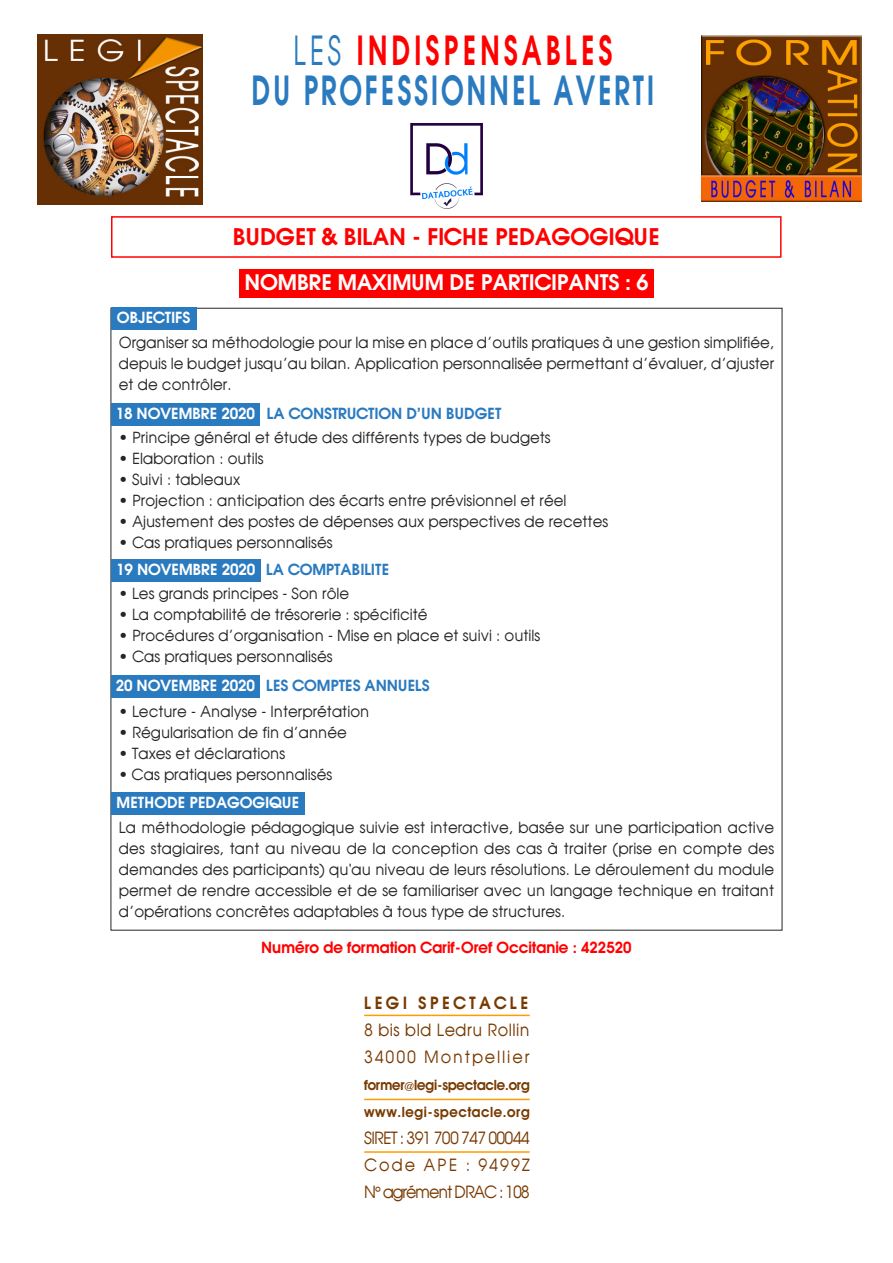
<style>
.page{position:relative;width:893px;height:1263px;background:#fff}
.page>*{position:absolute;margin:0;border:0;box-sizing:border-box;transform-origin:0 0}
.t1{font:600 39.3px/40.5px "Avant Garde";letter-spacing:.1em;color:#2a7ac0;text-align:center;scale:.69 1}
.t2{font:600 22.5px "Avant Garde";letter-spacing:-.01em;color:#f00}
.t3{font:600 21px "Avant Garde";letter-spacing:-.01em;color:#fff}
.t4{font:16.5px/27px "Avant Garde";letter-spacing:.03em;color:#783a00;text-align:justify}
.t5{font:16.5px/27px "Avant Garde";letter-spacing:.115em;color:#783a00}
.t6{font:600 16.5px "Avant Garde";letter-spacing:.2em;color:#783a00}
.t7{font:15px/21px "Avant Garde";color:#272627;text-align:justify}
.t8{font:600 15px "Avant Garde";letter-spacing:-.01em;color:#fff}
.t9{font:600 15px "Avant Garde";letter-spacing:-.01em;color:#2a7ac0}
.t10{font:600 15px "Avant Garde";color:#f00}
.t11{font:600 13.5px/27px "Avant Garde";letter-spacing:-.01em;color:#783a00}
.s1{font-weight:400}
.s2{color:#f00}
</style>
<div class="page">
<div style="left:111px;top:216px;width:671px;height:42px;border:2px solid #f00"></div>
<div style="left:239px;top:269px;width:415px;height:29px;background:#f00"></div>
<img style="left:37px;top:35px;width:165px;height:170px">
<img style="left:701px;top:36px;width:160px;height:165px">
<img style="left:410px;top:123px;width:73px;height:86px">
<div style="left:111px;top:403px;width:149px;height:23px;background:#2a7ac0"></div>
<div style="left:111px;top:559px;width:150px;height:22px;background:#2a7ac0"></div>
<div style="left:111px;top:676px;width:149px;height:22px;background:#2a7ac0"></div>
<div style="left:111px;top:792px;width:194px;height:23px;background:#2a7ac0"></div>
<div style="left:111px;top:307px;width:85px;height:23px;background:#2a7ac0"></div>
<hr style="left:364px;top:1015px;width:166px;height:1px;background:#ff9d00">
<hr style="left:364px;top:1099px;width:166px;height:1px;background:#ff9d00">
<hr style="left:364px;top:1151px;width:166px;height:2px;background:#ff9d00">
<h1 class="t1" style="left:252px;top:30px;width:585px"><span class="s1">LES</span> <span class="s2">INDISPENSABLES<br></span>DU PROFESSIONNEL AVERTI</h1>
<h2 class="t2" style="left:233px;top:223px;width:429px">BUDGET &amp; BILAN - FICHE PEDAGOGIQUE</h2>
<p class="t8" style="left:117px;top:308px;width:75px">OBJECTIFS</p>
<h3 class="t3" style="left:245px;top:269px;width:405px">NOMBRE MAXIMUM DE PARTICIPANTS : 6</h3>
<p class="t7" style="left:119px;top:333px;width:657px">Organiser sa méthodologie pour la mise en place d’outils pratiques à une gestion simplifiée, depuis le budget jusqu’au bilan. Application personnalisée permettant d’évaluer, d’ajuster et de contrôler.</p>
<p class="t8" style="left:116px;top:404px;width:141px">18 NOVEMBRE 2020</p>
<p class="t9" style="left:267px;top:404px;width:236px">LA CONSTRUCTION D’UN BUDGET</p>
<p class="t7" style="left:119px;top:427px;width:433px">• Principe général et étude des différents types de budgets</p>
<p class="t7" style="left:119px;top:448px;width:146px">• Elaboration : outils</p>
<p class="t7" style="left:119px;top:469px;width:123px">• Suivi : tableaux</p>
<p class="t7" style="left:119px;top:490px;width:449px">• Projection : anticipation des écarts entre prévisionnel et réel</p>
<p class="t7" style="left:119px;top:511px;width:491px">• Ajustement des postes de dépenses aux perspectives de recettes</p>
<p class="t7" style="left:119px;top:532px;width:215px">• Cas pratiques personnalisés</p>
<p class="t7" style="left:119px;top:583px;width:232px">• Les grands principes - Son rôle</p>
<p class="t7" style="left:119px;top:604px;width:310px">• La comptabilité de trésorerie : spécificité</p>
<p class="t7" style="left:119px;top:625px;width:423px">• Procédures d’organisation - Mise en place et suivi : outils</p>
<p class="t7" style="left:119px;top:646px;width:215px">• Cas pratiques personnalisés</p>
<p class="t9" style="left:266px;top:560px;width:125px">LA COMPTABILITE</p>
<p class="t8" style="left:116px;top:560px;width:141px">19 NOVEMBRE 2020</p>
<p class="t8" style="left:116px;top:676px;width:141px">20 NOVEMBRE 2020</p>
<p class="t9" style="left:266px;top:676px;width:165px">LES COMPTES ANNUELS</p>
<p class="t7" style="left:119px;top:702px;width:252px">• Lecture - Analyse - Interprétation</p>
<p class="t7" style="left:119px;top:723px;width:230px">• Régularisation de fin d’année</p>
<p class="t7" style="left:119px;top:744px;width:168px">• Taxes et déclarations</p>
<p class="t7" style="left:119px;top:765px;width:215px">• Cas pratiques personnalisés</p>
<p class="t7" style="left:119px;top:817px;width:657px">La méthodologie pédagogique suivie est interactive, basée sur une participation active des stagiaires, tant au niveau de la conception des cas à traiter (prise en compte des demandes des participants) qu'au niveau de leurs résolutions. Le déroulement du module permet de rendre accessible et de se familiariser avec un langage technique en traitant d’opérations concrètes adaptables à tous type de structures.</p>
<p class="t8" style="left:117px;top:793px;width:184px">METHODE PEDAGOGIQUE</p>
<p class="t10" style="left:261px;top:938px;width:372px">Numéro de formation Carif-Oref Occitanie : 422520</p>
<p class="t6" style="left:364px;top:992px;width:166px">LEGI SPECTACLE</p>
<p class="t5" style="left:364px;top:1016px;width:167px">8 bis bld Ledru Rollin<br>34000 Montpellier</p>
<p class="t11" style="left:364px;top:1071px;width:167px">former@legi-spectacle.org www.legi-spectacle.org</p>
<p class="t4" style="left:364px;top:1124px;width:167px">SIRET : 391 700 747 00044<br>Code APE : 9499Z N° agrément DRAC : 108</p>
</div>
